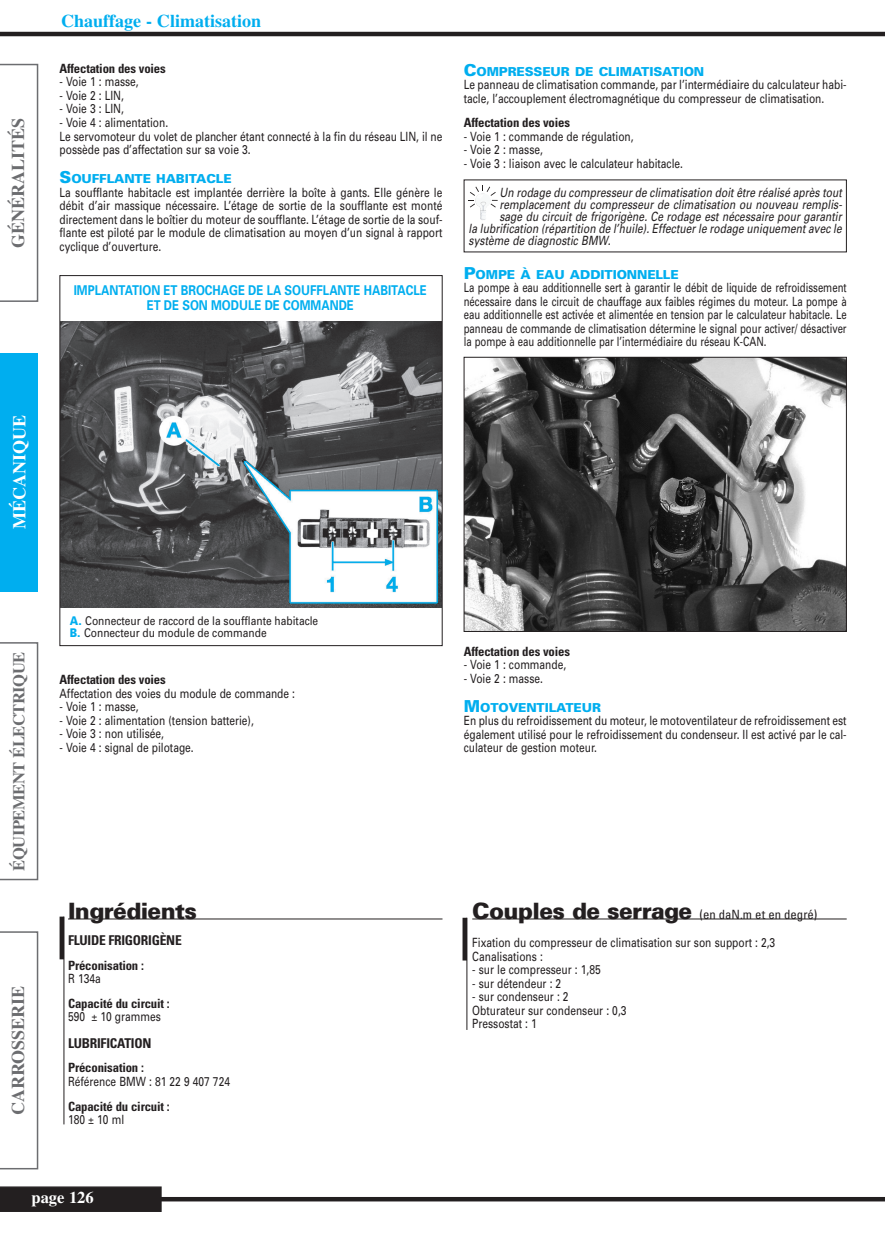
<style>
.page{position:relative;width:885px;height:1246px;background:#fff}
.page>*{position:absolute;margin:0;border:0;box-sizing:border-box;transform-origin:0 0}
.t1{font:900 22.5px "Univers";letter-spacing:-.025em;color:#231f20}
.t2{font:700 18px "Times";color:#00aeef}
.t3{font:700 18px "Times";color:#6c6d70}
.t4{font:700 18px "Times";color:#fff}
.t5{font:700 16.5px "Times";letter-spacing:-.025em;color:#6c6d70}
.t6{font:700 16.5px "Times";color:#fff}
.t7{font:700 13.5px/15px "Univers";color:#00aeef;text-align:center;scale:.85 1}
.t8{font:700 condensed 13.5px "Univers";letter-spacing:-.02em;color:#231f20}
.t9{font:12.75px/13.5px "Univers";color:#231f20;scale:.8 1}
.t10{font:12.75px/13.5px "Univers";color:#231f20;text-align:justify;scale:.75 1}
.t11{font:italic 12.75px "Univers";letter-spacing:.005em;color:#231f20;scale:.8 1}
.t12{font:700 condensed 12.75px "Univers";letter-spacing:-.015em;color:#231f20}
.t13{font:condensed 12.75px "Univers";color:#231f20}
.t14{font:900 12.3px "Univers";letter-spacing:-.01em;color:#00aeef}
.t15{font:12px/12px "Univers";color:#231f20;scale:.85 1}
.s1{font-size:16.5px}
.s2{font-weight:900;color:#00aeef}
.s3{font-weight:900;font-stretch:normal;font-size:22.5px}
</style>
<div class="page">
<svg style="left:0;top:64px;width:38px;height:238px"></svg>
<div style="left:0;top:353px;width:38px;height:238px;background:#00aeef"></div>
<svg style="left:0;top:642px;width:38px;height:238px"></svg>
<svg style="left:0;top:931px;width:38px;height:238px"></svg>
<hr style="left:0;top:1197px;width:884px;height:4px;background:#231f20">
<div style="left:0;top:1186px;width:162px;height:26px;background:#231f20"></div>
<hr style="left:0;top:32px;width:884px;height:4px;background:#231f20">
<img style="left:62px;top:322px;width:378px;height:285px">
<div style="left:60px;top:275px;width:382px;height:371px;border:1px solid #231f20"></div>
<svg style="left:468px;top:185px;width:29px;height:22px"></svg>
<img style="left:475px;top:193px;width:15px;height:27px">
<img style="left:465px;top:359px;width:379px;height:271px">
<div style="left:463px;top:357px;width:383px;height:275px;border:1px solid #231f20"></div>
<hr style="left:472px;top:918px;width:374px;height:1px;background:#231f20">
<hr style="left:64px;top:916px;width:1px;height:208px;background:#231f20">
<hr style="left:60px;top:916px;width:4px;height:43px;background:#231f20">
<hr style="left:68px;top:918px;width:374px;height:1px;background:#231f20">
<hr style="left:466px;top:918px;width:1px;height:112px;background:#231f20">
<div style="left:462px;top:918px;width:5px;height:42px;background:#231f20"></div>
<h2 class="t3" style="left:12px;top:248px;width:132px;rotate:-90deg">GÉNÉRALITÉS</h2>
<h2 class="t4" style="left:13px;top:529px;width:115px;rotate:-90deg">MÉCANIQUE</h2>
<h2 class="t2" style="left:61px;top:15px;width:201px">Chauffage - Climatisation</h2>
<p class="t12" style="left:60px;top:64px;width:108px">Affectation des voies</p>
<p class="t9" style="left:60px;top:76px;width:101px">- Voie 1 : masse,</p>
<p class="t9" style="left:60px;top:90px;width:82px">- Voie 2 : LIN,</p>
<p class="t9" style="left:60px;top:103px;width:82px">- Voie 3 : LIN,</p>
<p class="t9" style="left:60px;top:117px;width:480px">- Voie 4 : alimentation.<br>Le servomoteur du volet de plancher étant connecté à la fin du réseau LIN, il ne possède pas d’affectation sur sa voie 3.</p>
<p class="t14" style="left:60px;top:174px;width:174px"><span class="s1">S</span>OUFFLANTE HABITACLE</p>
<p class="t9" style="left:60px;top:187px;width:480px;text-align:justify">La soufflante habitacle est implantée derrière la boîte à gants. Elle génère le débit d’air massique nécessaire. L’étage de sortie de la soufflante est monté directement dans le boîtier du moteur de soufflante. L’étage de sortie de la souf&shy;flante est piloté par le module de climatisation au moyen d’un signal à rapport cyclique d’ouverture.</p>
<p class="t7" style="left:74px;top:284px;width:417px">IMPLANTATION ET BROCHAGE DE LA SOUFFLANTE HABITACLE<br>ET DE SON MODULE DE COMMANDE</p>
<p class="t14" style="left:463px;top:67px;width:242px"><span class="s1">C</span>OMPRESSEUR DE CLIMATISATION</p>
<p class="t9" style="left:463px;top:79px;width:480px">Le panneau de climatisation commande, par l’intermédiaire du calculateur habi&shy;tacle, l’accouplement électromagnétique du compresseur de climatisation.</p>
<p class="t12" style="left:463px;top:118px;width:108px">Affectation des voies</p>
<p class="t9" style="left:463px;top:131px;width:214px">- Voie 1 : commande de régulation,</p>
<p class="t9" style="left:463px;top:144px;width:100px">- Voie 2 : masse,</p>
<p class="t9" style="left:463px;top:158px;width:275px">- Voie 3 : liaison avec le calculateur habitacle.</p>
<p class="t11" style="left:499px;top:188px;width:429px">Un rodage du compresseur de climatisation doit être réalisé après tout</p>
<p class="t11" style="left:499px;top:200px;width:429px">remplacement du compresseur de climatisation ou nouveau remplis-</p>
<p class="t11" style="left:499px;top:212px;width:429px">sage du circuit de frigorigène. Ce rodage est nécessaire pour garantir</p>
<p class="t11" style="left:468px;top:224px;width:468px">la lubrification (répartition de l’huile). Effectuer le rodage uniquement avec le</p>
<p class="t11" style="left:468px;top:236px;width:179px">système de diagnostic BMW.</p>
<p class="t14" style="left:463px;top:270px;width:216px"><span class="s1">P</span>OMPE À EAU ADDITIONNELLE</p>
<p class="t10" style="left:463px;top:282px;width:512px">La pompe à eau additionnelle sert à garantir le débit de liquide de refroidissement nécessaire dans le circuit de chauffage aux faibles régimes du moteur. La pompe à eau additionnelle est activée et alimentée en tension par le calculateur habitacle. Le panneau de commande de climatisation détermine le signal pour activer/ désactiver la pompe à eau additionnelle par l’intermédiaire du réseau K-CAN.</p>
<p class="t5" style="left:13px;top:870px;width:220px;rotate:-90deg">ÉQUIPEMENT ÉLECTRIQUE</p>
<h2 class="t3" style="left:12px;top:1115px;width:131px;rotate:-90deg">CARROSSERIE</h2>
<p class="t15" style="left:70px;top:616px;width:293px"><span class="s2">A.</span> Connecteur de raccord de la soufflante habitacle<br><span class="s2">B.</span> Connecteur du module de commande</p>
<p class="t12" style="left:60px;top:675px;width:108px">Affectation des voies</p>
<p class="t9" style="left:60px;top:688px;width:296px">Affectation des voies du module de commande :</p>
<p class="t9" style="left:60px;top:701px;width:101px">- Voie 1 : masse,</p>
<p class="t9" style="left:60px;top:715px;width:244px">- Voie 2 : alimentation (tension batterie),</p>
<p class="t9" style="left:60px;top:728px;width:132px">- Voie 3 : non utilisée,</p>
<p class="t9" style="left:60px;top:742px;width:169px">- Voie 4 : signal de pilotage.</p>
<p class="t12" style="left:463px;top:646px;width:108px">Affectation des voies</p>
<p class="t9" style="left:463px;top:659px;width:130px">- Voie 1 : commande,</p>
<p class="t9" style="left:463px;top:672px;width:100px">- Voie 2 : masse.</p>
<p class="t14" style="left:463px;top:703px;width:139px"><span class="s1">M</span>OTOVENTILATEUR</p>
<p class="t9" style="left:463px;top:715px;width:480px;text-align:justify">En plus du refroidissement du moteur, le motoventilateur de refroidissement est également utilisé pour le refroidissement du condenseur. Il est activé par le cal&shy;culateur de gestion moteur.</p>
<h1 class="t1" style="left:68px;top:902px;width:130px">Ingrédients</h1>
<p class="t13" style="left:472px;top:909px;width:347px"><span class="s3">Couples de serrage</span> (en daN.m et en degré)</p>
<p class="t8" style="left:68px;top:935px;width:115px">FLUIDE FRIGORIGÈNE</p>
<p class="t12" style="left:68px;top:960px;width:77px">Préconisation :</p>
<p class="t9" style="left:68px;top:973px;width:42px">R 134a</p>
<p class="t12" style="left:68px;top:999px;width:103px">Capacité du circuit :</p>
<p class="t9" style="left:68px;top:1011px;width:117px">590 ± 10 grammes</p>
<p class="t8" style="left:68px;top:1038px;width:85px">LUBRIFICATION</p>
<p class="t12" style="left:68px;top:1063px;width:77px">Préconisation :</p>
<p class="t9" style="left:68px;top:1076px;width:204px">Référence BMW : 81 22 9 407 724</p>
<p class="t12" style="left:68px;top:1101px;width:103px">Capacité du circuit :</p>
<p class="t9" style="left:68px;top:1114px;width:72px">180 ± 10 ml</p>
<p class="t9" style="left:472px;top:937px;width:380px">Fixation du compresseur de climatisation sur son support : 2,3<br>Canalisations :</p>
<p class="t9" style="left:472px;top:964px;width:162px">- sur le compresseur : 1,85</p>
<p class="t9" style="left:472px;top:978px;width:113px">- sur détendeur : 2</p>
<p class="t9" style="left:472px;top:991px;width:194px">- sur condenseur : 2<br>Obturateur sur condenseur : 0,3<br>Pressostat : 1</p>
<p class="t6" style="left:31px;top:1192px;width:64px">page 126</p>
</div>
